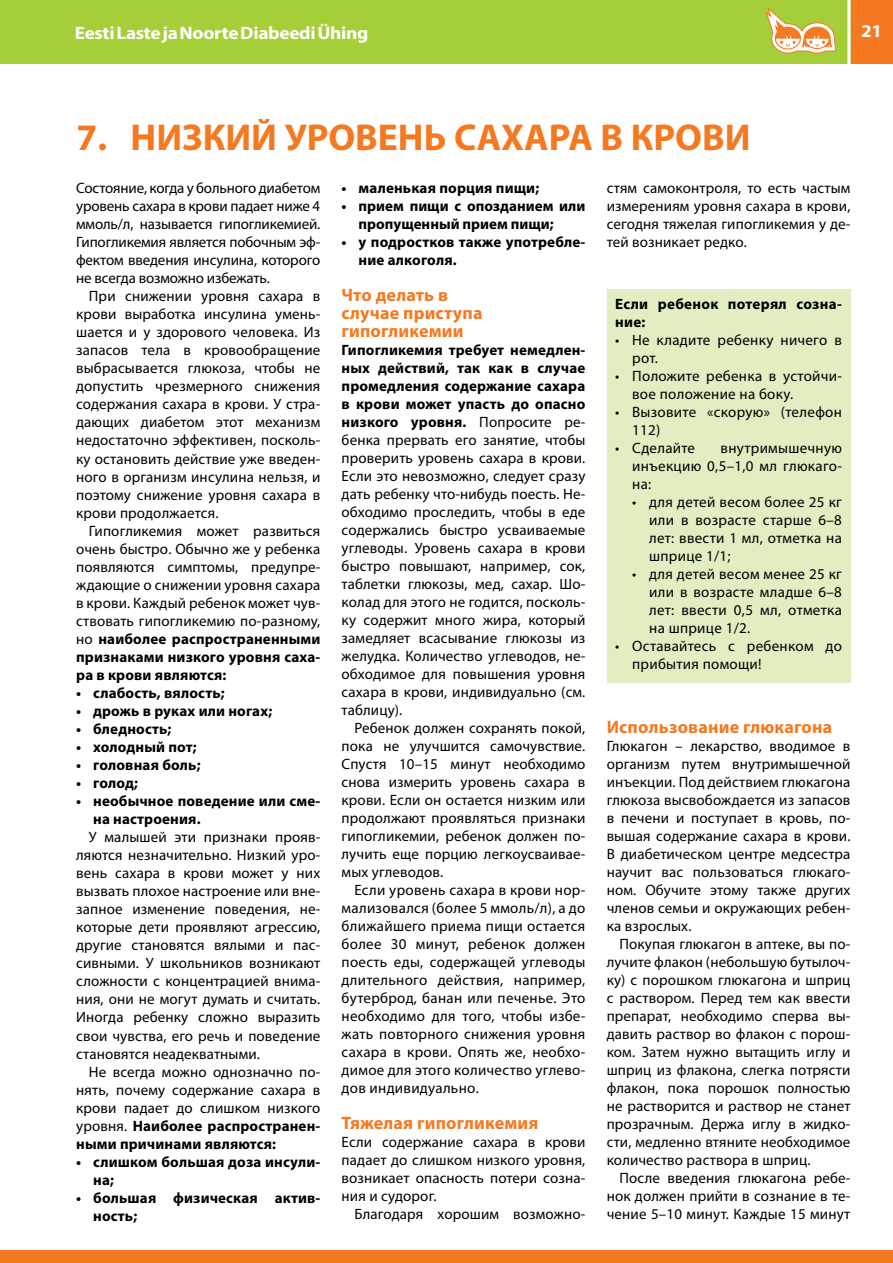
<style>
.page{position:relative;width:893px;height:1263px;background:#fff}
.page>*{position:absolute;margin:0;border:0;box-sizing:border-box;transform-origin:0 0}
.t1{font:700 37.5px "Myriad Pro";color:#f47920}
.t2{font:700 18px/18px "Myriad Pro";letter-spacing:.01em;color:#f47920}
.t3{font:700 18px "Myriad Pro";letter-spacing:-.015em;color:#fff;scale:1.07 1}
.t4{font:15px/18px "Myriad Pro";letter-spacing:.01em;color:#000;text-align:justify}
.t5{font:700 15px/18px "Myriad Pro";letter-spacing:.01em;color:#000}
.s1{font-weight:700}
</style>
<div class="page">
<div style="left:849px;top:0;width:44px;height:64px;background:#f47920"></div>
<div style="left:0;top:0;width:850px;height:64px;background:#a6ce39"></div>
<div style="left:0;top:1250px;width:893px;height:13px;background:#f47920"></div>
<svg style="left:765px;top:7px;width:71px;height:47px"></svg>
<hr style="left:847px;top:0;width:3px;height:67px;background:#fff">
<div style="left:607px;top:289px;width:243px;height:393px;background:#e2edc1"></div>
<p class="t3" style="left:75px;top:21px;width:276px">Eesti Laste ja Noorte Diabeedi Ühing</p>
<p class="t3" style="left:861px;top:20px;width:21px">21</p>
<h1 class="t1" style="left:77px;top:113px;width:675px">7. НИЗКИЙ УРОВЕНЬ САХАРА В КРОВИ</h1>
<p class="t4" style="left:76px;top:179px;width:246px">Состояние, когда у больного диабетом уровень сахара в крови падает ниже 4 ммоль/л, называется гипогликемией.<br>Гипогликемия является побочным эф&shy;фектом введения инсулина, которого не всегда возможно избежать.</p>
<p class="t4" style="left:76px;top:287px;width:246px;text-indent:13px">При снижении уровня сахара в крови выработка инсулина умень&shy;шается и у здорового человека. Из запасов тела в кровообращение выбрасывается глюкоза, чтобы не допустить чрезмерного снижения содержания сахара в крови. У стра&shy;дающих диабетом этот механизм недостаточно эффективен, посколь&shy;ку остановить действие уже введен&shy;ного в организм инсулина нельзя, и поэтому снижение уровня сахара в крови продолжается.</p>
<p class="t4" style="left:76px;top:521px;width:246px;text-indent:13px">Гипогликемия может развиться очень быстро. Обычно же у ребенка появляются симптомы, предупре&shy;ждающие о снижении уровня сахара в крови. Каждый ребенок может чув&shy;ствовать гипогликемию по-разному, но <span class="s1">наиболее распространенными признаками низкого уровня саха&shy;ра в крови являются:</span></p>
<p class="t5" style="left:76px;top:683px;width:150px">• слабость, вялость;</p>
<p class="t5" style="left:76px;top:701px;width:198px">• дрожь в руках или ногах;</p>
<p class="t5" style="left:76px;top:719px;width:97px">• бледность;</p>
<p class="t5" style="left:76px;top:737px;width:122px">• холодный пот;</p>
<p class="t5" style="left:76px;top:755px;width:126px">• головная боль;</p>
<p class="t5" style="left:76px;top:773px;width:63px">• голод;</p>
<p class="t5" style="left:93px;top:791px;width:229px;text-indent:-17px">• необычное поведение или сме&shy;на настроения.</p>
<p class="t4" style="left:76px;top:828px;width:246px;text-indent:13px">У малышей эти признаки прояв&shy;ляются незначительно. Низкий уро&shy;вень сахара в крови может у них вызвать плохое настроение или вне&shy;запное изменение поведения, не&shy;которые дети проявляют агрессию, другие становятся вялыми и пас&shy;сивными. У школьников возникают сложности с концентрацией внима&shy;ния, они не могут думать и считать.<br>Иногда ребенку сложно выразить свои чувства, его речь и поведение становятся неадекватными.</p>
<p class="t4" style="left:76px;top:1062px;width:246px;text-indent:13px">Не всегда можно однозначно по&shy;нять, почему содержание сахара в крови падает до слишком низкого уровня. <span class="s1">Наиболее распространен&shy;ными причинами являются:</span></p>
<p class="t5" style="left:93px;top:1152px;width:229px;text-indent:-17px">• слишком большая доза инсули&shy;на;</p>
<p class="t5" style="left:93px;top:1188px;width:229px;text-indent:-17px">• большая физическая актив&shy;ность;</p>
<p class="t4" style="left:607px;top:179px;width:245px">стям самоконтроля, то есть частым измерениям уровня сахара в крови, сегодня тяжелая гипогликемия у де&shy;тей возникает редко.</p>
<p class="t5" style="left:342px;top:179px;width:199px">• маленькая порция пищи;</p>
<p class="t5" style="left:359px;top:197px;width:228px;text-indent:-17px">• прием пищи с опозданием или пропущенный прием пищи;</p>
<p class="t5" style="left:359px;top:233px;width:228px;text-indent:-17px">• у подростков также употребле&shy;ние алкоголя.</p>
<p class="t2" style="left:342px;top:285px;width:142px">Что делать в случае приступа гипогликемии</p>
<p class="t4" style="left:342px;top:341px;width:245px"><span class="s1">Гипогликемия требует немедлен&shy;ных действий, так как в случае промедления содержание сахара в крови может упасть до опасно низкого уровня.</span> Попросите ре&shy;бенка прервать его занятие, чтобы проверить уровень сахара в крови.<br>Если это невозможно, следует сразу дать ребенку что-нибудь поесть. Не&shy;обходимо проследить, чтобы в еде содержались быстро усваиваемые углеводы. Уровень сахара в крови быстро повышают, например, сок, таблетки глюкозы, мед, сахар. Шо&shy;колад для этого не годится, посколь&shy;ку содержит много жира, который замедляет всасывание глюкозы из желудка. Количество углеводов, не&shy;обходимое для повышения уровня сахара в крови, индивидуально (см. таблицу).</p>
<p class="t4" style="left:342px;top:719px;width:245px;text-indent:13px">Ребенок должен сохранять покой, пока не улучшится самочувствие.<br>Спустя 10–15 минут необходимо снова измерить уровень сахара в крови. Если он остается низким или продолжают проявляться признаки гипогликемии, ребенок должен по&shy;лучить еще порцию легкоусваивае&shy;мых углеводов.</p>
<p class="t4" style="left:342px;top:881px;width:245px;text-indent:13px">Если уровень сахара в крови нор&shy;мализовался (более 5 ммоль/л), а до ближайшего приема пищи остается более 30 минут, ребенок должен поесть еды, содержащей углеводы длительного действия, например, бутерброд, банан или печенье. Это необходимо для того, чтобы избе&shy;жать повторного снижения уровня сахара в крови. Опять же, необхо&shy;димое для этого количество углево&shy;дов индивидуально.</p>
<p class="t2" style="left:342px;top:1113px;width:198px">Тяжелая гипогликемия</p>
<p class="t4" style="left:342px;top:1133px;width:245px">Если содержание сахара в крови падает до слишком низкого уровня, возникает опасность потери созна&shy;ния и судорог.</p>
<p class="t4" style="left:354px;top:1205px;width:233px">Благодаря хорошим возможно-</p>
<p class="t5" style="left:615px;top:294px;width:228px">Если ребенок потерял созна&shy;ние:</p>
<p class="t4" style="left:632px;top:331px;width:211px;text-indent:-17px">• Не кладите ребенку ничего в рот.</p>
<p class="t4" style="left:632px;top:367px;width:211px;text-indent:-17px">• Положите ребенка в устойчи&shy;вое положение на боку.</p>
<p class="t4" style="left:632px;top:403px;width:211px;text-indent:-17px">• Вызовите «скорую» (телефон<br>112)</p>
<p class="t4" style="left:615px;top:439px;width:81px">• Сделайте</p>
<p class="t4" style="left:632px;top:439px;width:211px;text-indent:88px">внутримышечную инъекцию 0,5–1,0 мл глюкаго&shy;на:</p>
<p class="t4" style="left:649px;top:493px;width:194px;text-indent:-17px">• для детей весом более 25 кг или в возрасте старше 6–8 лет: ввести 1 мл, отметка на шприце 1/1;</p>
<p class="t4" style="left:649px;top:565px;width:194px;text-indent:-17px">• для детей весом менее 25 кг или в возрасте младше 6–8 лет: ввести 0,5 мл, отметка на шприце 1/2.</p>
<p class="t4" style="left:632px;top:637px;width:211px;text-indent:-17px">• Оставайтесь с ребенком до прибытия помощи!</p>
<p class="t2" style="left:607px;top:717px;width:227px">Использование глюкагона</p>
<p class="t4" style="left:607px;top:737px;width:245px">Глюкагон – лекарство, вводимое в организм путем внутримышечной инъекции. Под действием глюкагона глюкоза высвобождается из запасов в печени и поступает в кровь, по&shy;вышая содержание сахара в крови.<br>В диабетическом центре медсестра научит вас пользоваться глюкаго&shy;ном. Обучите этому также других членов семьи и окружающих ребен&shy;ка взрослых.</p>
<p class="t4" style="left:607px;top:935px;width:245px;text-indent:13px">Покупая глюкагон в аптеке, вы по&shy;лучите флакон (небольшую бутылоч&shy;ку) с порошком глюкагона и шприц с раствором. Перед тем как ввести препарат, необходимо сперва вы&shy;давить раствор во флакон с порош&shy;ком. Затем нужно вытащить иглу и шприц из флакона, слегка потрясти флакон, пока порошок полностью не растворится и раствор не станет прозрачным. Держа иглу в жидко&shy;сти, медленно втяните необходимое количество раствора в шприц.</p>
<p class="t4" style="left:607px;top:1169px;width:245px;text-indent:13px">После введения глюкагона ребе&shy;нок должен прийти в сознание в те&shy;чение 5–10 минут. Каждые 15 минут</p>
</div>
